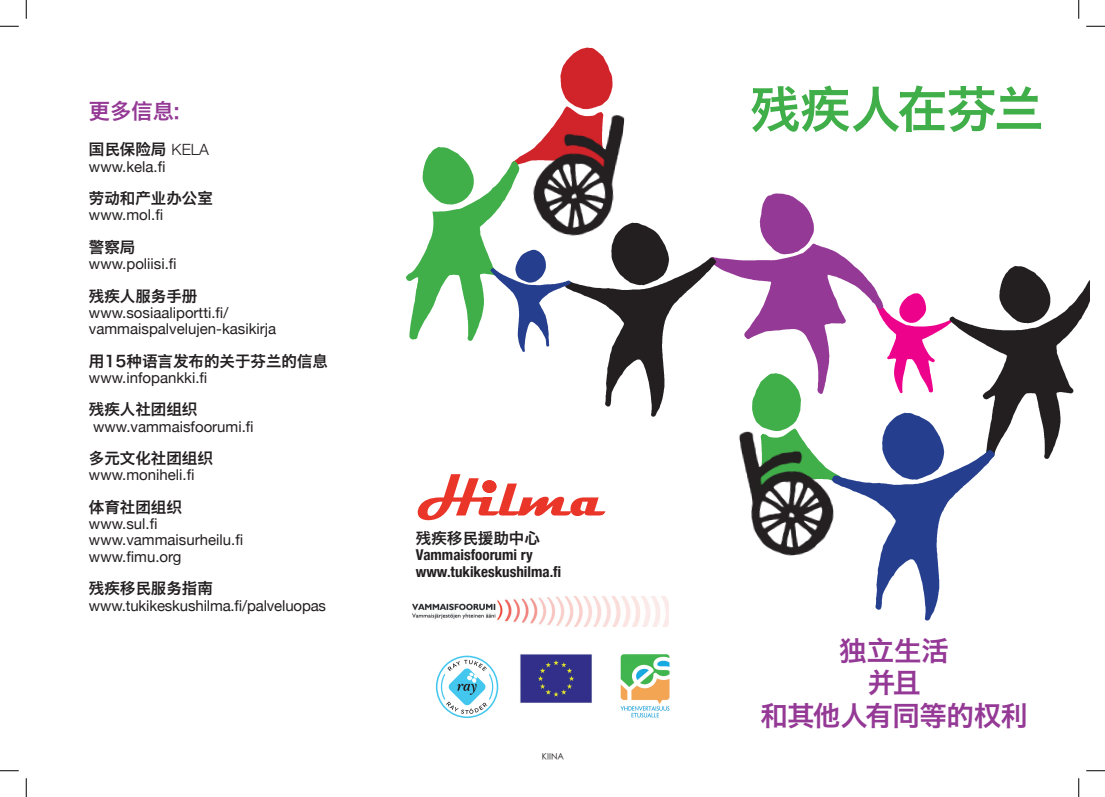
<style>
.page{position:relative;width:1105px;height:797px;background:#fff}
.page>*{position:absolute;margin:0;border:0;box-sizing:border-box;transform-origin:0 0}
.t1{font:50px "Hiragino Sans GB W6";letter-spacing:-.015em;color:#40ae49}
.t2{font:27.5px/32.5px "Hiragino Sans GB W6";letter-spacing:-.02em;color:#943995;text-align:center}
.t3{font:21.25px "Hiragino Sans GB W6";color:#943995}
.t4{font:15.5px "Hiragino Sans GB W6";color:#231f20}
.t5{font:15px/16.2px "Helvetica Neue";color:#231f20}
.t6{font:700 condensed 15px/16.2px "Helvetica Neue";color:#231f20}
.t7{font:8.75px "ST Xihei";color:#231f20}
.s1{font-family:"Helvetica Neue";font-weight:300}
</style>
<div class="page">
<img style="left:896px;top:293px;width:35px;height:101px">
<img style="left:739px;top:410px;width:75px;height:146px">
<img style="left:931px;top:266px;width:158px;height:193px">
<img style="left:733px;top:193px;width:163px;height:213px">
<img style="left:814px;top:397px;width:199px;height:224px">
<img style="left:579px;top:222px;width:154px;height:195px">
<img style="left:560px;top:47px;width:53px;height:49px">
<img style="left:537px;top:96px;width:88px;height:157px">
<img style="left:406px;top:145px;width:131px;height:196px">
<img style="left:482px;top:243px;width:97px;height:109px">
<img style="left:520px;top:654px;width:72px;height:49px">
<img style="left:620px;top:654px;width:50px;height:64px">
<svg style="left:434px;top:654px;width:66px;height:65px"></svg>
<svg style="left:436px;top:655px;width:62px;height:63px"></svg>
<svg style="left:437px;top:657px;width:60px;height:59px"></svg>
<svg style="left:441px;top:659px;width:52px;height:55px"></svg>
<svg style="left:418px;top:474px;width:187px;height:47px"></svg>
<img style="left:412px;top:596px;width:256px;height:31px">
<svg style="left:0;top:25px;width:19px;height:2px"></svg>
<svg style="left:1086px;top:25px;width:19px;height:2px"></svg>
<svg style="left:0;top:770px;width:19px;height:1px"></svg>
<svg style="left:1086px;top:770px;width:19px;height:1px"></svg>
<svg style="left:25px;top:0;width:2px;height:19px"></svg>
<svg style="left:25px;top:778px;width:2px;height:19px"></svg>
<svg style="left:1078px;top:0;width:1px;height:19px"></svg>
<svg style="left:1078px;top:778px;width:1px;height:19px"></svg>
<h3 class="t3" style="left:89px;top:97px;width:92px">更多信息:</h3>
<p class="t4" style="left:89px;top:139px;width:121px">国民保险局 <span class="s1">KELA</span></p>
<p class="t5" style="left:89px;top:158px;width:78px">www.kela.fi</p>
<p class="t4" style="left:89px;top:188px;width:125px">劳动和产业办公室</p>
<p class="t5" style="left:89px;top:207px;width:76px">www.mol.fi</p>
<p class="t4" style="left:89px;top:237px;width:48px">警察局</p>
<p class="t5" style="left:89px;top:255px;width:89px">www.poliisi.fi</p>
<p class="t4" style="left:89px;top:285px;width:110px">残疾人服务手册</p>
<p class="t5" style="left:89px;top:304px;width:189px">www.sosiaaliportti.fi/ vammaispalvelujen-kasikirja</p>
<p class="t4" style="left:89px;top:350px;width:241px">用15种语言发布的关于芬兰的信息</p>
<p class="t5" style="left:89px;top:369px;width:120px">www.infopankki.fi</p>
<p class="t4" style="left:89px;top:399px;width:110px">残疾人社团组织</p>
<p class="t5" style="left:93px;top:418px;width:162px">www.vammaisfoorumi.fi</p>
<p class="t4" style="left:89px;top:448px;width:125px">多元文化社团组织</p>
<p class="t5" style="left:89px;top:467px;width:107px">www.moniheli.fi</p>
<p class="t4" style="left:89px;top:497px;width:95px">体育社团组织</p>
<p class="t5" style="left:89px;top:515px;width:156px">www.sul.fi www.vammaisurheilu.fi www.fimu.org</p>
<p class="t4" style="left:89px;top:578px;width:125px">残疾移民服务指南</p>
<p class="t5" style="left:89px;top:597px;width:239px">www.tukikeskushilma.fi/palveluopas</p>
<p class="t4" style="left:416px;top:528px;width:125px">残疾移民援助中心</p>
<p class="t6" style="left:416px;top:546px;width:147px">Vammaisfoorumi ry www.tukikeskushilma.fi</p>
<p class="t7" style="left:542px;top:752px;width:24px">kiina</p>
<h1 class="t1" style="left:750px;top:76px;width:295px">残疾人在芬兰</h1>
<h2 class="t2" style="left:760px;top:633px;width:269px">独立生活<br>并且<br>和其他人有同等的权利</h2>
</div>
